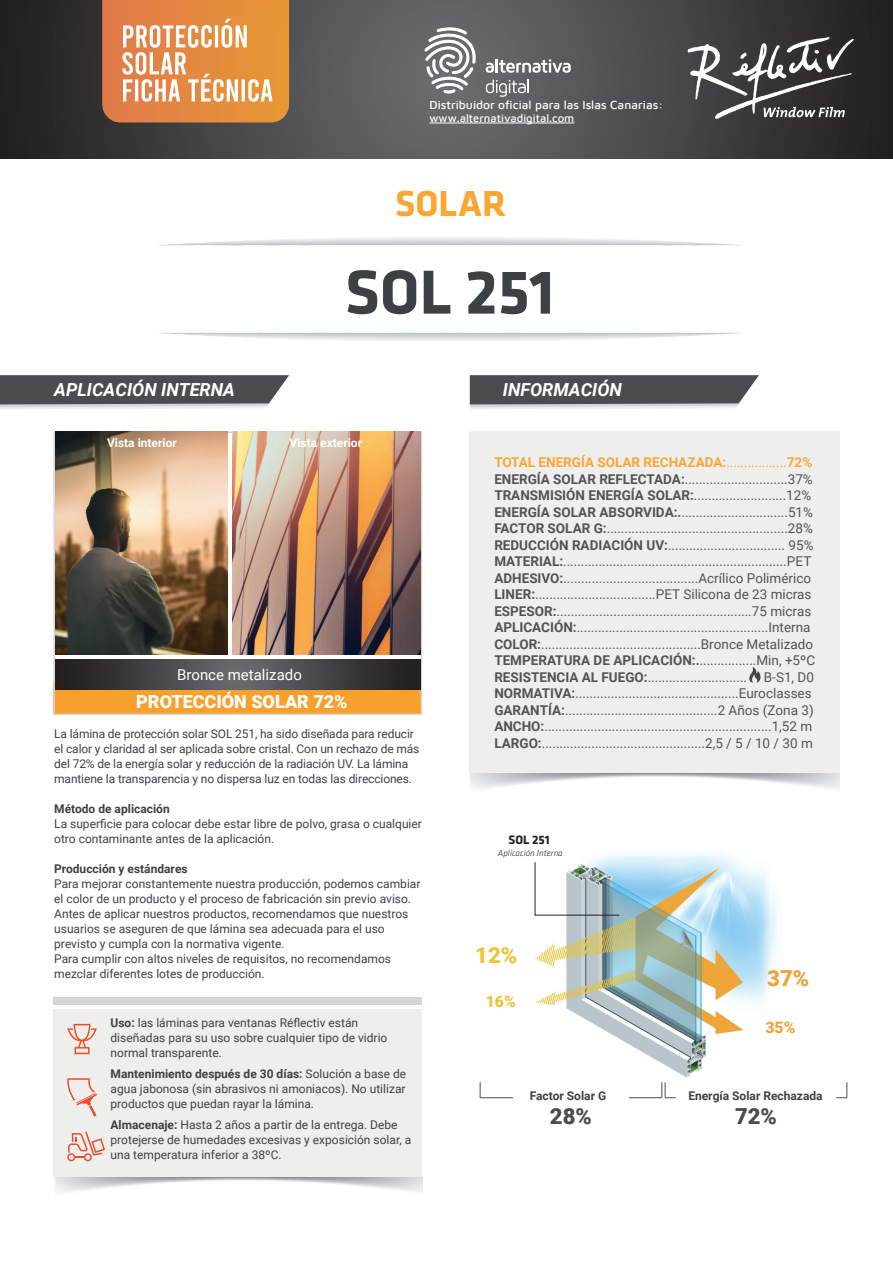
<style>
.page{position:relative;width:893px;height:1263px;background:#fff}
.page>*{position:absolute;margin:0;border:0;box-sizing:border-box;transform-origin:0 0}
.t1{font:700 64.5px "Klavika";color:#3d4144}
.t2{font:700 37.5px "Klavika";color:#faa633}
.t3{font:700 27px "Helvetica";color:#fff}
.t4{font:900 22.05px "Roboto";color:#4b4c4d}
.t5{font:900 22.05px "Roboto";color:#efa43a}
.t6{font:900 22.05px "Roboto";color:#ebc439}
.t7{font:italic 700 18px "Roboto";color:#fff}
.t8{font:900 18px "Roboto";color:#fff}
.t9{font:900 15.75px "Roboto";color:#efa43a}
.t10{font:900 15.75px "Roboto";color:#ebc439}
.t11{font:15px "Roboto";color:#fff}
.t12{font:13.5px "Roboto";color:#515456}
.t13{font:700 13.5px "Roboto";color:#515456}
.t14{font:700 13.5px "Roboto";color:#faa633}
.t15{font:700 12.6px "Klavika";color:#231f20}
.t16{font:12px/15px "Roboto";color:#3d4144}
.t17{font:700 12px "Roboto";color:#3d4144}
.t18{font:500 12px "Maven Pro";color:#fff}
.t19{font:700 12px "Roboto";color:#fff}
.t20{font:500 11.25px "Maven Pro";color:#fff}
.t21{font:italic 300 9px "Klavika";color:#231f20}
.s1{font-weight:700}
.s2{font-weight:400}
</style>
<div class="page">
<svg style="left:0;top:0;width:893px;height:159px;background:#484749"></svg>
<img style="left:534px;top:853px;width:244px;height:225px">
<svg style="left:836px;top:1082px;width:11px;height:16px"></svg>
<hr style="left:480px;top:1097px;width:33px;height:1px;background:#4b4c4d">
<svg style="left:480px;top:1082px;width:1px;height:15px"></svg>
<hr style="left:629px;top:1097px;width:33px;height:1px;background:#4b4c4d">
<svg style="left:661px;top:1082px;width:15px;height:16px"></svg>
<svg style="left:535px;top:862px;width:85px;height:53px"></svg>
<div style="left:470px;top:431px;width:370px;height:342px;background:#eeefec"></div>
<svg style="left:470px;top:375px;width:289px;height:34px;background:#676969"></svg>
<div style="left:53px;top:681px;width:369px;height:32px;background:#f8a02d"></div>
<img style="left:55px;top:431px;width:172px;height:224px">
<img style="left:233px;top:431px;width:188px;height:224px">
<svg style="left:0;top:375px;width:289px;height:34px;background:#676869"></svg>
<div style="left:53px;top:1009px;width:369px;height:167px;background:#eeefec"></div>
<svg style="left:67px;top:1024px;width:30px;height:30px"></svg>
<svg style="left:67px;top:1078px;width:30px;height:39px"></svg>
<svg style="left:67px;top:1131px;width:38px;height:30px"></svg>
<div style="left:53px;top:997px;width:369px;height:7px;background:#d1d7d7"></div>
<svg style="left:486px;top:59px;width:85px;height:14px"></svg>
<svg style="left:486px;top:80px;width:43px;height:17px"></svg>
<svg style="left:424px;top:26px;width:53px;height:68px"></svg>
<hr style="left:429px;top:123px;width:145px;height:1px;background:#fff">
<svg style="left:688px;top:37px;width:166px;height:82px"></svg>
<svg style="left:55px;top:659px;width:366px;height:31px;background:#434244"></svg>
<svg style="left:102px;top:0;width:187px;height:122px;background:#e69a5c"></svg>
<svg style="left:749px;top:667px;width:11px;height:16px"></svg>
<p class="t3" style="left:223px;top:8px;width:10px">´</p>
<p class="t3" style="left:202px;top:62px;width:10px">´</p>
<p class="t18" style="left:429px;top:97px;width:235px">Distribuidor oficial para las Islas Canarias:</p>
<p class="t20" style="left:429px;top:110px;width:146px">www.alternativadigital.com</p>
<p class="t2" style="left:395px;top:183px;width:113px">SOLAR</p>
<p class="t1" style="left:345px;top:257px;width:211px">SOL 251</p>
<p class="t7" style="left:54px;top:377px;width:182px">APLICACIÓN INTERNA</p>
<p class="t7" style="left:503px;top:377px;width:121px">INFORMACIÓN</p>
<p class="t19" style="left:107px;top:435px;width:71px">Vista interior</p>
<p class="t19" style="left:290px;top:435px;width:74px">Vista exterior</p>
<p class="t11" style="left:177px;top:664px;width:126px">Bronce metalizado</p>
<p class="t8" style="left:136px;top:689px;width:213px">PROTECCIÓN SOLAR 72%</p>
<p class="t16" style="left:54px;top:725px;width:367px">La lámina de protección solar SOL 251, ha sido diseñada para reducir el calor y claridad al ser aplicada sobre cristal. Con un rechazo de más del 72% de la energía solar y reducción de la radiación UV. La lámina mantiene la transparencia y no dispersa luz en todas las direcciones.</p>
<p class="t17" style="left:54px;top:800px;width:117px">Método de aplicación</p>
<p class="t16" style="left:54px;top:815px;width:369px">La superficie para colocar debe estar libre de polvo, grasa o cualquier otro contaminante antes de la aplicación.</p>
<p class="t17" style="left:54px;top:860px;width:135px">Producción y estándares</p>
<p class="t16" style="left:54px;top:875px;width:368px">Para mejorar constantemente nuestra producción, podemos cambiar el color de un producto y el proceso de fabricación sin previo aviso.</p>
<p class="t16" style="left:54px;top:905px;width:356px">Antes de aplicar nuestros productos, recomendamos que nuestros usuarios se aseguren de que lámina sea adecuada para el uso previsto y cumpla con la normativa vigente.</p>
<p class="t16" style="left:54px;top:950px;width:338px">Para cumplir con altos niveles de requisitos, no recomendamos mezclar diferentes lotes de producción.</p>
<p class="t16" style="left:111px;top:1014px;width:278px"><span class="s1">Uso:</span> las láminas para ventanas Réflectiv están diseñadas para su uso sobre cualquier tipo de vidrio normal transparente.</p>
<p class="t16" style="left:111px;top:1065px;width:297px;text-align:justify"><span class="s1">Mantenimiento después de 30 días:</span> Solución a base de agua jabonosa (sin abrasivos ni amoniacos). No utilizar productos que puedan rayar la lámina.</p>
<p class="t16" style="left:111px;top:1116px;width:302px"><span class="s1">Almacenaje:</span> Hasta 2 años a partir de la entrega. Debe protejerse de humedades excesivas y exposición solar, a una temperatura inferior a 38ºC.</p>
<p class="t14" style="left:494px;top:453px;width:319px">TOTAL ENERGÍA SOLAR RECHAZADA:<span class="s2">.................</span>72%</p>
<p class="t12" style="left:494px;top:470px;width:320px"><span class="s1">ENERGÍA SOLAR REFLECTADA:</span>.............................37%</p>
<p class="t12" style="left:494px;top:486px;width:318px"><span class="s1">TRANSMISIÓN ENERGÍA SOLAR:</span>..........................12%</p>
<p class="t12" style="left:494px;top:503px;width:320px"><span class="s1">ENERGÍA SOLAR ABSORVIDA:.</span>..............................51%</p>
<p class="t12" style="left:494px;top:519px;width:320px"><span class="s1">FACTOR SOLAR G:</span>...................................................28%</p>
<p class="t12" style="left:494px;top:536px;width:321px"><span class="s1">REDUCCIÓN RADIACIÓN UV:</span>................................. 95%</p>
<p class="t12" style="left:494px;top:552px;width:319px"><span class="s1">MATERIAL:</span>...............................................................PET</p>
<p class="t12" style="left:494px;top:569px;width:318px"><span class="s1">ADHESIVO:</span>......................................Acrílico Polimérico</p>
<p class="t12" style="left:494px;top:585px;width:319px"><span class="s1">LINER:</span>..................................PET Silicona de 23 micras</p>
<p class="t12" style="left:494px;top:602px;width:318px"><span class="s1">ESPESOR:</span>.......................................................75 micras</p>
<p class="t12" style="left:494px;top:618px;width:318px"><span class="s1">APLICACIÓN:</span>......................................................Interna</p>
<p class="t12" style="left:494px;top:635px;width:320px"><span class="s1">COLOR:</span>.............................................Bronce Metalizado</p>
<p class="t13" style="left:494px;top:651px;width:322px">TEMPERATURA DE APLICACIÓN:.<span class="s2">................Min, +5ºC</span></p>
<p class="t12" style="left:494px;top:668px;width:321px"><span class="s1">RESISTENCIA AL FUEGO:</span>............................ B-S1, D0</p>
<p class="t12" style="left:494px;top:684px;width:319px"><span class="s1">NORMATIVA:</span>..............................................Euroclasses</p>
<p class="t12" style="left:494px;top:701px;width:321px"><span class="s1">GARANTÍA:</span>...........................................2 Años (Zona 3)</p>
<p class="t12" style="left:494px;top:717px;width:319px"><span class="s1">ANCHO:</span>................................................................1,52 m</p>
<p class="t12" style="left:494px;top:734px;width:320px"><span class="s1">LARGO:</span>..............................................2,5 / 5 / 10 / 30 m</p>
<p class="t15" style="left:508px;top:833px;width:43px">SOL 251</p>
<p class="t21" style="left:498px;top:848px;width:66px">Aplicación Interna</p>
<p class="t6" style="left:475px;top:940px;width:43px">12%</p>
<p class="t10" style="left:486px;top:990px;width:31px">16%</p>
<p class="t5" style="left:767px;top:963px;width:43px">37%</p>
<p class="t9" style="left:765px;top:1016px;width:31px">35%</p>
<p class="t17" style="left:530px;top:1087px;width:78px">Factor Solar G</p>
<p class="t17" style="left:688px;top:1087px;width:136px">Energía Solar Rechazada</p>
<p class="t4" style="left:550px;top:1101px;width:43px">28%</p>
<p class="t4" style="left:735px;top:1100px;width:43px">72%</p>
</div>
